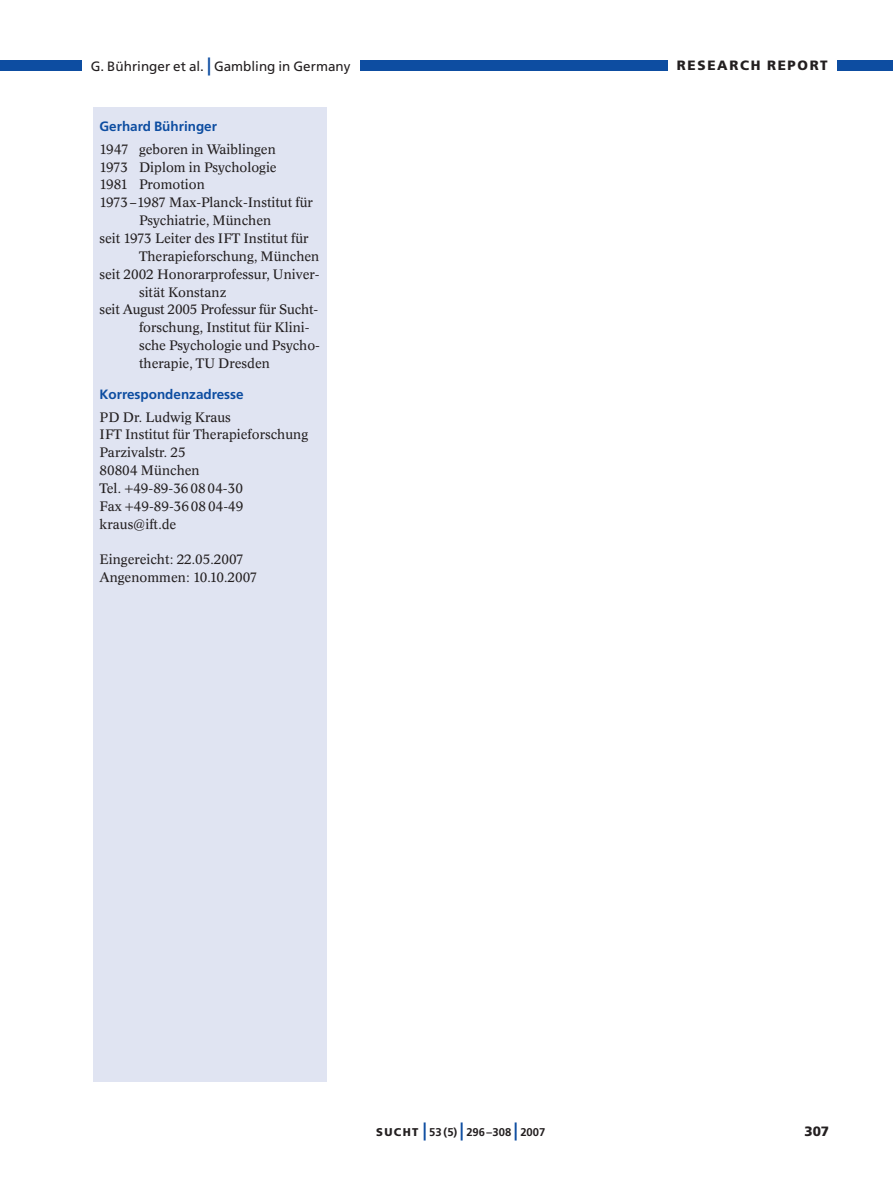
<style>
.page{position:relative;width:893px;height:1191px;background:#fff}
.page>*{position:absolute;margin:0;border:0;box-sizing:border-box;transform-origin:0 0}
.t1{font:13.5px/17.9px "Concorde BQ";color:#231f20}
.t2{font:700 13.5px/22.4px "Frutiger";color:#0d4da1}
.t3{font:13.5px "Frutiger";color:#231f20}
.t4{font:900 13.5px "Frutiger";letter-spacing:.12em;color:#231f20}
.t5{font:700 11.25px "Frutiger";color:#231f20}
.s1{font-weight:700;font-size:18px;color:#0d4da1}
.s2{font-family:"Frutiger";font-weight:700;color:#0d4da1}
.s3{font-family:"Concorde BQ";font-weight:400;color:#231f20}
.s4{font-weight:900}
.s5{font-size:18px;color:#0d4da1}
</style>
<div class="page">
<div style="left:0;top:61px;width:893px;height:10px;background:#0d4da1"></div>
<div style="left:82px;top:58px;width:277px;height:21px;background:#fff"></div>
<div style="left:668px;top:58px;width:168px;height:20px;background:#fff"></div>
<div style="left:94px;top:107px;width:233px;height:974px;background:#e0e4f2"></div>
<p class="t3" style="left:91px;top:61px;width:261px">G. Bühringer et al. <span class="s1">|</span> Gambling in Germany</p>
<p class="t4" style="left:677px;top:60px;width:152px">RESEARCH REPORT</p>
<p class="t1" style="left:100px;top:117px;width:178px;line-height:22.4px"><span class="s2">Gerhard Bühringer<br></span>1947 geboren in Waiblingen</p>
<p class="t1" style="left:100px;top:159px;width:179px">1973 Diplom in Psychologie</p>
<p class="t1" style="left:100px;top:177px;width:107px">1981 Promotion</p>
<p class="t1" style="left:100px;top:195px;width:215px">1973–1987 Max-Planck-Institut für</p>
<p class="t1" style="left:139px;top:213px;width:134px">Psychiatrie, München</p>
<p class="t1" style="left:100px;top:231px;width:210px">seit 1973 Leiter des IFT Institut für</p>
<p class="t1" style="left:139px;top:248px;width:182px">Therapieforschung, München</p>
<p class="t1" style="left:100px;top:266px;width:222px">seit 2002 Honorarprofessur, Univer-</p>
<p class="t1" style="left:139px;top:284px;width:89px">sität Konstanz</p>
<p class="t1" style="left:100px;top:302px;width:220px">seit August 2005 Professur für Sucht-</p>
<p class="t1" style="left:139px;top:320px;width:172px">forschung, Institut für Klini-</p>
<p class="t1" style="left:139px;top:338px;width:183px">sche Psychologie und Psycho-</p>
<p class="t1" style="left:139px;top:356px;width:132px">therapie, TU Dresden</p>
<p class="t2" style="left:100px;top:384px;width:146px">Korrespondenzadresse<br><span class="s3">PD Dr. Ludwig Kraus</span></p>
<p class="t1" style="left:100px;top:427px;width:210px">IFT Institut für Therapieforschung<br>Parzivalstr. 25<br>80804 München<br>Tel. +49-89-360804-30<br>Fax +49-89-360804-49 kraus@ift.de</p>
<p class="t1" style="left:100px;top:552px;width:159px">Eingereicht: 22.05.2007<br>Angenommen: 10.10.2007</p>
<p class="t5" style="left:376px;top:1127px;width:171px"><span class="s4">SUCHT</span> <span class="s5">|</span> 53 (5) <span class="s5">|</span> 296–308 <span class="s5">|</span> 2007</p>
<p class="t4" style="left:804px;top:1125px;width:26px">307</p>
</div>
